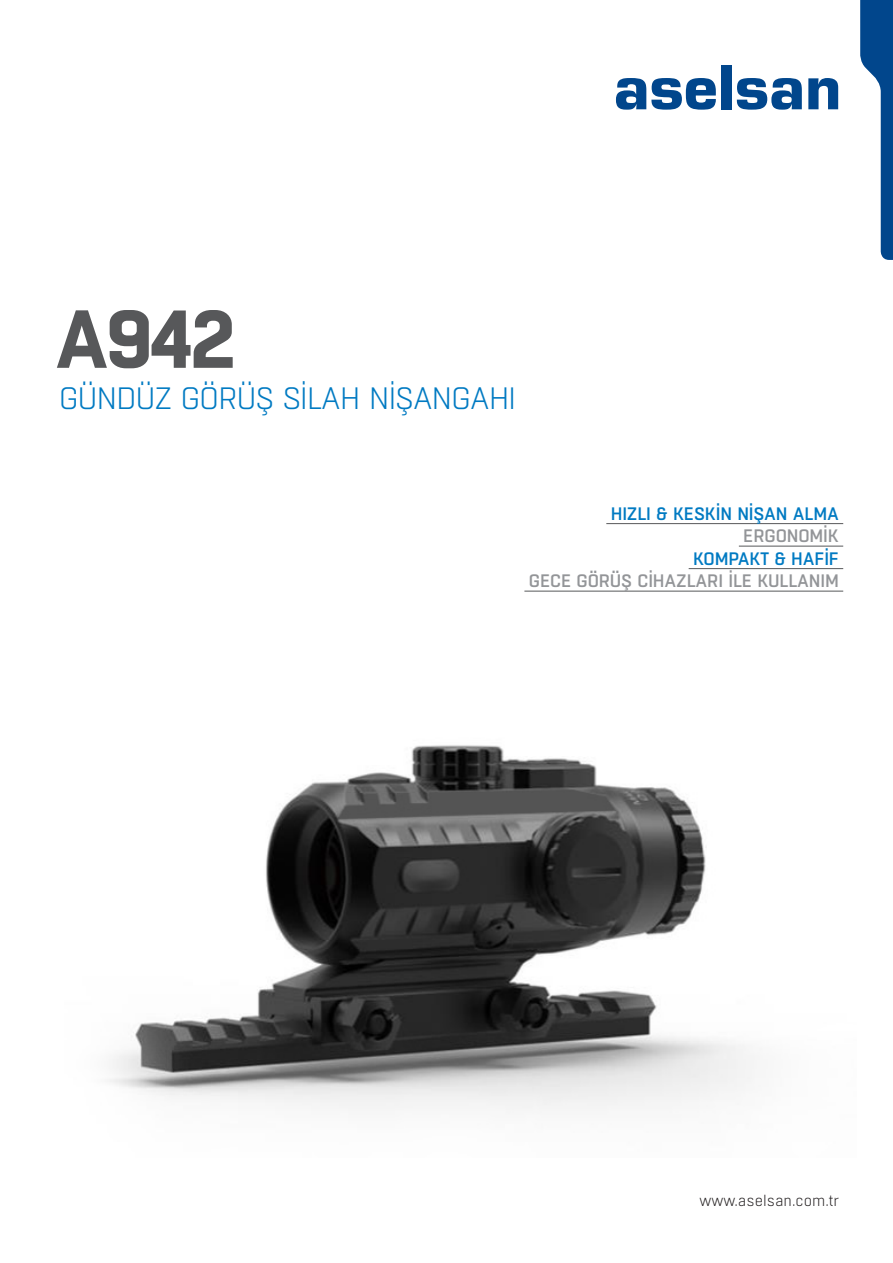
<style>
.page{position:relative;width:893px;height:1263px;background:#fff}
.page>*{position:absolute;margin:0;border:0;box-sizing:border-box;transform-origin:0 0}
.t1{font:700 81.9px "Boxed";color:#57585a}
.t2{font:300 30.9px "Boxed";letter-spacing:-.04em;color:#007ac2}
.t3{font:500 18px "Boxed";letter-spacing:-.01em;color:#939598}
.t4{font:500 18px "Boxed";letter-spacing:-.01em;color:#007ac2}
.t5{font:300 15px "Boxed";color:#231f20}
</style>
<div class="page">
<svg style="left:616px;top:78px;width:100px;height:32px"></svg>
<div style="left:721px;top:65px;width:10px;height:44px;background:#01468c"></div>
<svg style="left:737px;top:78px;width:65px;height:32px"></svg>
<svg style="left:808px;top:78px;width:30px;height:31px"></svg>
<svg style="left:860px;top:0;width:33px;height:260px"></svg>
<hr style="left:606px;top:523px;width:237px;height:1px;background:#57585a">
<hr style="left:739px;top:546px;width:104px;height:1px;background:#57585a">
<hr style="left:689px;top:568px;width:154px;height:1px;background:#57585a">
<hr style="left:524px;top:591px;width:319px;height:1px;background:#57585a">
<img style="left:109px;top:745px;width:646px;height:365px">
<p class="t1" style="left:55px;top:284px;width:182px">A942</p>
<p class="t2" style="left:59px;top:379px;width:459px">GÜNDÜZ GÖRÜŞ SİLAH NİŞANGAHI</p>
<p class="t4" style="left:611px;top:502px;width:230px">HIZLI &amp; KESKİN NİŞAN ALMA</p>
<p class="t3" style="left:743px;top:524px;width:97px">ERGONOMİK</p>
<p class="t4" style="left:693px;top:547px;width:147px">KOMPAKT &amp; HAFİF</p>
<p class="t3" style="left:529px;top:569px;width:312px">GECE GÖRÜŞ CİHAZLARI İLE KULLANIM</p>
<p class="t5" style="left:700px;top:1191px;width:141px">www.aselsan.com.tr</p>
</div>
